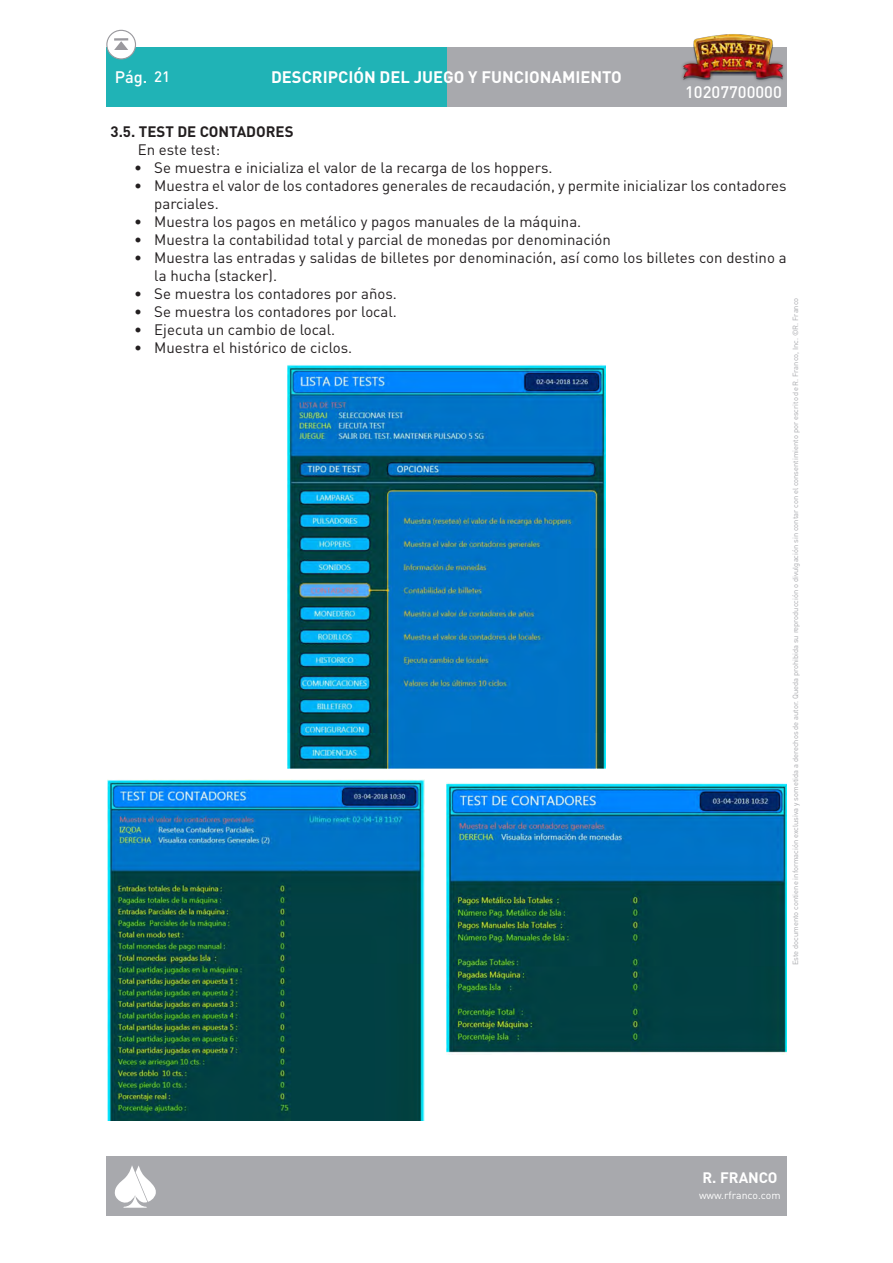
<style>
.page{position:relative;width:893px;height:1263px;background:#fff}
.page>*{position:absolute;margin:0;border:0;box-sizing:border-box;transform-origin:0 0}
.ENCABEZADO_HOJAS_DIN{font:700 16.5px "DIN Pro";color:#fff}
.t1{font:500 16.5px "DIN Pro";color:#fff}
.FLUIDO_DIN_REG{font:15px/18px "DIN Pro";color:#231f20}
.SUBTITULO_1_DIN_BOLD{font:700 15px "DIN Pro";color:#231f20}
.t2{font:700 15px "DIN Pro";color:#fff}
.t3{font:10.5px "DIN Pro";color:#fff}
.t4{font:7.5px "DIN Pro";color:#a8a9ad}
.s1{font-size:15px}
</style>
<div class="page">
<div style="left:106px;top:47px;width:681px;height:59px;background:#a8a9ad"></div>
<div style="left:106px;top:1157px;width:681px;height:59px;background:#a8a9ad"></div>
<svg style="left:115px;top:1166px;width:41px;height:42px"></svg>
<div style="left:106px;top:47px;width:340px;height:59px;background:#20b3b6"></div>
<img style="left:682px;top:34px;width:102px;height:47px">
<div style="left:107px;top:30px;width:28px;height:29px;background:#fff;border-radius:50%"></div>
<div style="left:106px;top:30px;width:30px;height:30px;border:1px solid #9a999e;border-radius:50%"></div>
<svg style="left:114px;top:41px;width:14px;height:9px"></svg>
<hr style="left:114px;top:38px;width:14px;height:3px;background:#9a999e">
<img style="left:288px;top:364px;width:317px;height:404px">
<img style="left:107px;top:780px;width:317px;height:340px">
<img style="left:446px;top:782px;width:341px;height:273px">
<p class="t1" style="left:115px;top:66px;width:57px">Pág. <span class="s1">21</span></p>
<p class="ENCABEZADO_HOJAS_DIN" style="left:271px;top:66px;width:352px">DESCRIPCIÓN DEL JUEGO Y FUNCIONAMIENTO</p>
<p class="t1" style="left:685px;top:81px;width:98px">10207700000</p>
<p class="SUBTITULO_1_DIN_BOLD" style="left:111px;top:121px;width:184px">3.5. TEST DE CONTADORES</p>
<p class="FLUIDO_DIN_REG" style="left:138px;top:140px;width:84px">En este test:</p>
<p class="FLUIDO_DIN_REG" style="left:134px;top:158px;width:420px">• Se muestra e inicializa el valor de la recarga de los hoppers.</p>
<p class="FLUIDO_DIN_REG" style="left:154px;top:176px;width:634px;text-indent:-20px">• Muestra el valor de los contadores generales de recaudación, y permite inicializar los contadores parciales.</p>
<p class="FLUIDO_DIN_REG" style="left:134px;top:212px;width:448px">• Muestra los pagos en metálico y pagos manuales de la máquina.</p>
<p class="FLUIDO_DIN_REG" style="left:134px;top:230px;width:478px">• Muestra la contabilidad total y parcial de monedas por denominación</p>
<p class="FLUIDO_DIN_REG" style="left:154px;top:248px;width:634px;text-indent:-20px">• Muestra las entradas y salidas de billetes por denominación, así como los billetes con destino a la hucha (stacker).</p>
<p class="FLUIDO_DIN_REG" style="left:134px;top:284px;width:264px">• Se muestra los contadores por años.</p>
<p class="FLUIDO_DIN_REG" style="left:134px;top:302px;width:264px">• Se muestra los contadores por local.</p>
<p class="FLUIDO_DIN_REG" style="left:134px;top:320px;width:203px">• Ejecuta un cambio de local.</p>
<p class="FLUIDO_DIN_REG" style="left:134px;top:338px;width:219px">• Muestra el histórico de ciclos.</p>
<p class="t4" style="left:790px;top:965px;width:669px;rotate:-90deg">Este documento contiene información exclusiva y sometida a derechos de autor. Queda prohibida su reproducción o divulgación sin contar con el consentimiento por escrito de R. Franco, Inc. ©R. Franco</p>
<p class="t2" style="left:702px;top:1167px;width:76px">R. FRANCO</p>
<p class="t3" style="left:699px;top:1188px;width:83px">www.rfranco.com</p>
</div>
